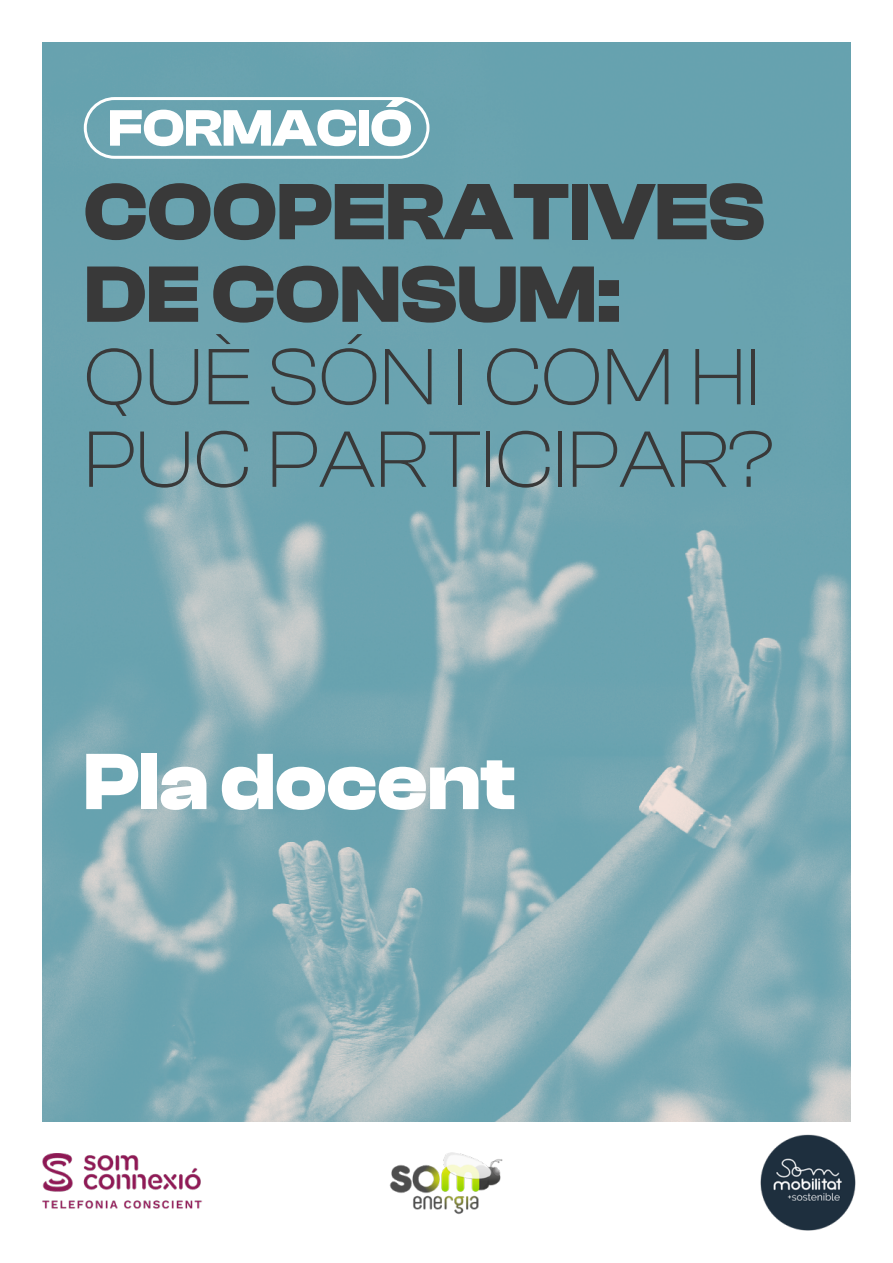
<style>
.page{position:relative;width:893px;height:1263px;background:#fff}
.page>*{position:absolute;margin:0;border:0;box-sizing:border-box;transform-origin:0 0}
.t1{font:300 82.5px/82.5px "Clash Display";color:#393939}
.T0{font:700 82.5px "Clash Display";color:#fff}
.t2{font:700 52.95px "Clash Display";color:#fff}
.s1{font-weight:700}
</style>
<div class="page">
<img style="left:43px;top:43px;width:807px;height:1078px">
<img style="left:43px;top:1153px;width:159px;height:56px">
<img style="left:760px;top:1134px;width:96px;height:97px">
<img style="left:389px;top:1152px;width:114px;height:63px">
<div style="left:84px;top:97px;width:345px;height:62px;border:3px solid #fff;border-radius:29px"></div>
<p class="t2" style="left:108px;top:99px;width:305px">FORMACIÓ</p>
<p class="t1" style="left:84px;top:170px;width:692px"><span class="s1">COOPERATIVES<br>DE CONSUM:<br></span>QUÈ SÓN I COM HI<br>PUC PARTICIPAR?</p>
<p class="T0" style="left:84px;top:736px;width:433px">Pla docent</p>
</div>
